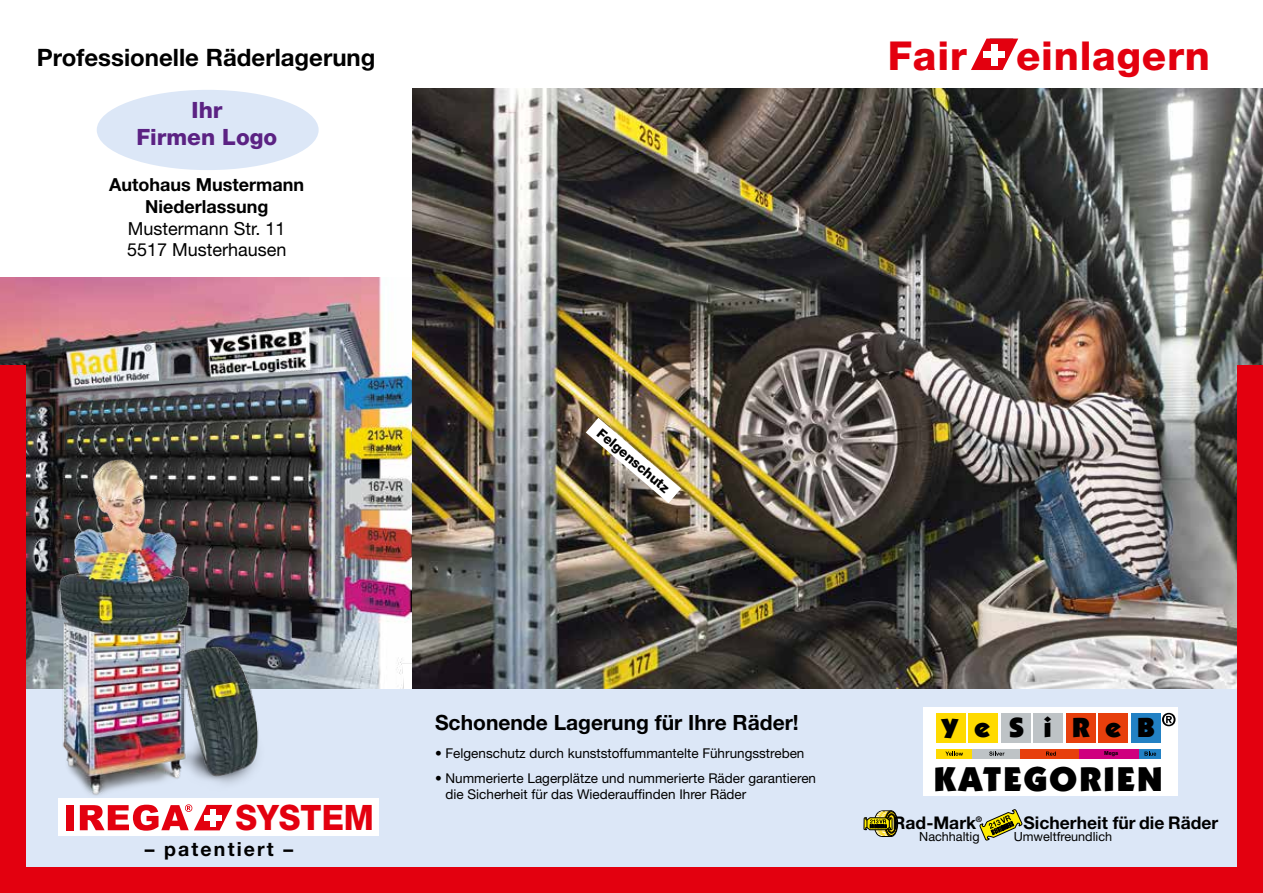
<style>
.page{position:relative;width:1263px;height:893px;background:#fff}
.page>*{position:absolute;margin:0;border:0;box-sizing:border-box;transform-origin:0 0}
.t1{font:800 39.9px "Helvetica Neue LT Pro";letter-spacing:.02em;color:#e3000f}
.t2{font:35.4px "Kabel Itc TEE Ultr";letter-spacing:.04em;color:#000}
.t3{font:800 35.1px "Helvetica Neue LT Pro";color:#e3000f;scale:.93 1}
.t4{font:28.65px "Kabel Itc TEE Ultr";letter-spacing:.595em;color:#000}
.t5{font:700 24px "Helvetica Neue LT Pro";color:#000}
.t6{font:800 22.5px/27px "Helvetica Neue LT Pro";color:#5b2283;text-align:center}
.t7{font:700 21px "Helvetica Neue LT Pro";color:#000}
.t8{font:700 19.5px "Helvetica Neue LT Pro";letter-spacing:.11em;color:#000}
.t9{font:18px/21.6px "Helvetica Neue LT Pro";color:#000}
.t10{font:700 18px/21.6px "Helvetica Neue LT Pro";color:#000;text-align:center}
.t11{font:700 17.55px "Helvetica Neue LT Pro";color:#000}
.t12{font:13.5px/16.2px "Helvetica Neue LT Pro";color:#000}
.t13{font:800 13.5px "Helvetica Neue LT Pro";color:#000}
.t14{font:12.6px "Helvetica Neue LT Pro";color:#000}
.t15{font:700 7.8px "Helvetica Neue LT Pro";color:#000}
.t16{font:700 5.55px "Arial";color:#000}
</style>
<div class="page">
<img style="left:0;top:278px;width:412px;height:412px">
<img style="left:412px;top:88px;width:851px;height:602px">
<div style="left:0;top:690px;width:1263px;height:203px;background:#dce7f7"></div>
<div style="left:0;top:366px;width:26px;height:527px;background:#e3000f"></div>
<div style="left:0;top:867px;width:1263px;height:26px;background:#e3000f"></div>
<div style="left:1237px;top:366px;width:26px;height:527px;background:#e3000f"></div>
<img style="left:586px;top:418px;width:95px;height:85px">
<div style="left:885px;top:811px;width:13px;height:25px;border:1px solid #000;border-radius:50%"></div>
<svg style="left:864px;top:810px;width:32px;height:27px"></svg>
<svg style="left:979px;top:809px;width:43px;height:32px"></svg>
<div style="left:58px;top:798px;width:321px;height:38px;background:#fff"></div>
<div style="left:66px;top:805px;width:7px;height:25px;background:#e3000f"></div>
<svg style="left:80px;top:804px;width:152px;height:27px"></svg>
<div style="left:210px;top:809px;width:5px;height:18px;background:#fff"></div>
<div style="left:204px;top:815px;width:17px;height:6px;background:#fff"></div>
<img style="left:26px;top:446px;width:255px;height:350px">
<div style="left:923px;top:707px;width:254px;height:89px;background:#fff"></div>
<svg style="left:1162px;top:713px;width:13px;height:13px"></svg>
<svg style="left:1035px;top:767px;width:5px;height:5px"></svg>
<div style="left:936px;top:749px;width:36px;height:9px;background:#ffda00"></div>
<div style="left:972px;top:749px;width:48px;height:9px;background:#bec3c6"></div>
<svg style="left:945px;top:752px;width:18px;height:4px"></svg>
<svg style="left:989px;top:751px;width:15px;height:5px"></svg>
<div style="left:1020px;top:749px;width:60px;height:9px;background:#e73f0c"></div>
<svg style="left:1046px;top:752px;width:10px;height:4px"></svg>
<div style="left:1079px;top:749px;width:60px;height:9px;background:#cf007e"></div>
<div style="left:1139px;top:749px;width:21px;height:9px;background:#2281c4"></div>
<svg style="left:1144px;top:752px;width:12px;height:4px"></svg>
<div style="left:936px;top:713px;width:29px;height:29px;background:#ffda00"></div>
<div style="left:1066px;top:713px;width:29px;height:29px;background:#e73f0c"></div>
<div style="left:968px;top:713px;width:30px;height:29px;background:#ffda00"></div>
<div style="left:1033px;top:713px;width:30px;height:29px;background:#bec3c6"></div>
<div style="left:1001px;top:713px;width:29px;height:29px;background:#bec3c6"></div>
<div style="left:1098px;top:713px;width:30px;height:29px;background:#e73f0c"></div>
<div style="left:1131px;top:713px;width:29px;height:29px;background:#2281c4"></div>
<svg style="left:971px;top:39px;width:47px;height:31px"></svg>
<div style="left:991px;top:44px;width:6px;height:21px;background:#fff"></div>
<div style="left:983px;top:51px;width:22px;height:7px;background:#fff"></div>
<div style="left:97px;top:90px;width:222px;height:80px;background:#dce7f7;border-radius:50%"></div>
<h3 class="t5" style="left:37px;top:42px;width:340px">Professionelle Räderlagerung</h3>
<h3 class="t6" style="left:137px;top:97px;width:142px">Ihr<br>Firmen Logo</h3>
<h3 class="t10" style="left:109px;top:174px;width:197px">Autohaus Mustermann<br>Niederlassung</h3>
<h3 class="t9" style="left:127px;top:217px;width:161px">Mustermann Str. 11<br>5517 Musterhausen</h3>
<p class="t13" style="left:604px;top:425px;width:92px;rotate:40deg">Felgenschutz</p>
<h1 class="t1" style="left:888px;top:32px;width:324px">Fair einlagern</h1>
<h3 class="t3" style="left:235px;top:797px;width:150px">SYSTEM</h3>
<h3 class="t8" style="left:145px;top:837px;width:150px">– patentiert –</h3>
<h3 class="t7" style="left:435px;top:709px;width:365px">Schonende Lagerung für Ihre Räder!</h3>
<p class="t12" style="left:435px;top:745px;width:371px">• Felgenschutz durch kunststoffummantelte Führungsstreben</p>
<p class="t12" style="left:445px;top:770px;width:372px;text-indent:-11px">• Nummerierte Lagerplätze und nummerierte Räder garantieren die Sicherheit für das Wiederauffinden Ihrer Räder</p>
<h3 class="t4" style="left:941px;top:711px;width:215px">YeSiReB</h3>
<p class="t16" style="left:1104px;top:750px;width:16px">Mega</p>
<h2 class="t2" style="left:933px;top:758px;width:231px">KATEGORIEN</h2>
<p class="t11" style="left:893px;top:812px;width:85px">Rad-Mark</p>
<p class="t15" style="left:976px;top:815px;width:8px">®</p>
<p class="t11" style="left:1024px;top:812px;width:196px">Sicherheit für die Räder</p>
<p class="t14" style="left:919px;top:828px;width:62px">Nachhaltig</p>
<p class="t14" style="left:1014px;top:828px;width:100px">Umweltfreundlich</p>
</div>
